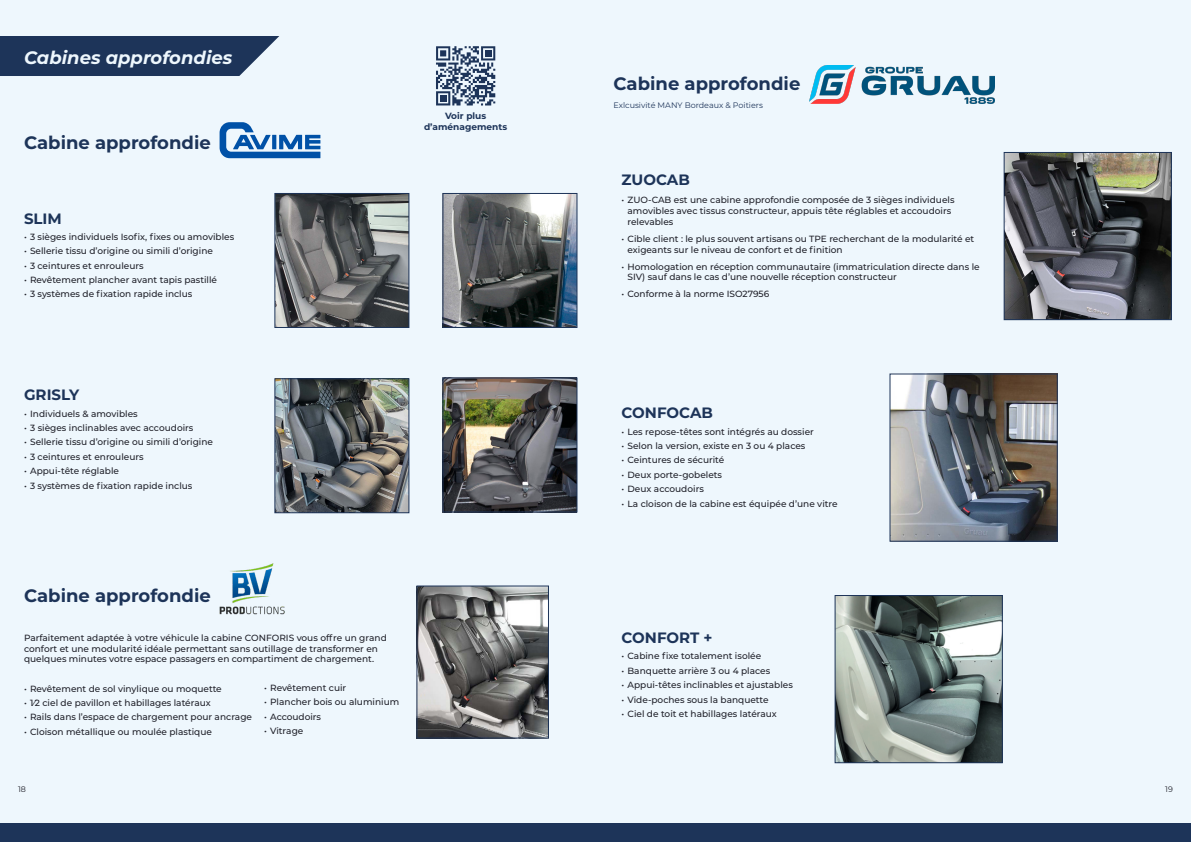
<style>
.page{position:relative;width:1191px;height:842px;background:#eef7fd}
.page>*{position:absolute;margin:0;border:0;box-sizing:border-box;transform-origin:0 0}
.t1{font:700 18px "Montserrat";color:#1d3459}
.t2{font:italic 700 18px "Montserrat";color:#eef7fd}
.t3{font:700 15px "Montserrat";color:#1d3459}
.t4{font:500 9px/10.8px "Montserrat";color:#20212a}
.t5{font:700 9px/10.8px "Montserrat";color:#1d3459;text-align:center}
.t6{font:8px "Montserrat";color:#1d3459}
.t7{font:8px "Montserrat";color:#20212a}
</style>
<div class="page">
<img style="left:219px;top:563px;width:66px;height:52px">
<div style="left:0;top:824px;width:1191px;height:18px;background:#1d3459"></div>
<svg style="left:0;top:36px;width:279px;height:40px;background:#2b4164"></svg>
<svg style="left:220px;top:122px;width:100px;height:36px"></svg>
<img style="left:809px;top:66px;width:185px;height:37px">
<img style="left:276px;top:195px;width:131px;height:131px">
<div style="left:274px;top:193px;width:135px;height:135px;border:1px solid #1d3459"></div>
<img style="left:1005px;top:154px;width:164px;height:164px">
<div style="left:1003px;top:152px;width:168px;height:168px;border:1px solid #1d3459"></div>
<img style="left:891px;top:375px;width:164px;height:165px">
<div style="left:889px;top:373px;width:168px;height:169px;border:1px solid #1d3459"></div>
<img style="left:836px;top:597px;width:164px;height:164px">
<div style="left:834px;top:595px;width:168px;height:168px;border:1px solid #1d3459"></div>
<img style="left:276px;top:380px;width:131px;height:131px">
<div style="left:274px;top:378px;width:135px;height:135px;border:1px solid #1d3459"></div>
<img style="left:444px;top:379px;width:131px;height:131px">
<div style="left:442px;top:377px;width:135px;height:135px;border:1px solid #1d3459"></div>
<img style="left:418px;top:587px;width:129px;height:149px">
<div style="left:416px;top:585px;width:133px;height:153px;border:1px solid #1d3459"></div>
<img style="left:444px;top:195px;width:131px;height:131px">
<div style="left:442px;top:193px;width:135px;height:135px;border:1px solid #1d3459"></div>
<svg style="left:436px;top:46px;width:59px;height:60px"></svg>
<h1 class="t2" style="left:24px;top:45px;width:210px">Cabines approfondies</h1>
<h1 class="t1" style="left:24px;top:130px;width:188px">Cabine approfondie</h1>
<h2 class="t3" style="left:24px;top:207px;width:39px">SLIM</h2>
<p class="t4" style="left:24px;top:231px;width:212px">• 3 sièges individuels Isofix, fixes ou amovibles</p>
<p class="t4" style="left:24px;top:245px;width:190px">• Sellerie tissu d’origine ou simili d’origine</p>
<p class="t4" style="left:24px;top:260px;width:121px">• 3 ceintures et enrouleurs</p>
<p class="t4" style="left:24px;top:274px;width:195px">• Revêtement plancher avant tapis pastillé</p>
<p class="t4" style="left:24px;top:288px;width:170px">• 3 systèmes de fixation rapide inclus</p>
<h2 class="t3" style="left:24px;top:384px;width:57px">GRISLY</h2>
<p class="t4" style="left:24px;top:408px;width:115px">• Individuels &amp; amovibles</p>
<p class="t4" style="left:24px;top:422px;width:171px">• 3 sièges inclinables avec accoudoirs</p>
<p class="t4" style="left:24px;top:436px;width:190px">• Sellerie tissu d’origine ou simili d’origine</p>
<p class="t4" style="left:24px;top:451px;width:121px">• 3 ceintures et enrouleurs</p>
<p class="t4" style="left:24px;top:465px;width:96px">• Appui-tête réglable</p>
<p class="t4" style="left:24px;top:480px;width:170px">• 3 systèmes de fixation rapide inclus</p>
<p class="t5" style="left:424px;top:110px;width:85px">Voir plus d’aménagements</p>
<h1 class="t1" style="left:24px;top:583px;width:188px">Cabine approfondie</h1>
<p class="t4" style="left:24px;top:632px;width:364px">Parfaitement adaptée à votre véhicule la cabine CONFORIS vous offre un grand confort et une modularité idéale permettant sans outillage de transformer en quelques minutes votre espace passagers en compartiment de chargement.</p>
<p class="t4" style="left:24px;top:682px;width:199px">• Revêtement de sol vinylique ou moquette</p>
<p class="t4" style="left:24px;top:697px;width:188px">• 1⁄2 ciel de pavillon et habillages latéraux</p>
<p class="t4" style="left:24px;top:711px;width:229px">• Rails dans l’espace de chargement pour ancrage</p>
<p class="t4" style="left:24px;top:726px;width:189px">• Cloison métallique ou moulée plastique</p>
<p class="t4" style="left:264px;top:682px;width:84px">• Revêtement cuir</p>
<p class="t4" style="left:264px;top:696px;width:137px">• Plancher bois ou aluminium</p>
<p class="t4" style="left:264px;top:711px;width:59px">• Accoudoirs</p>
<p class="t4" style="left:264px;top:725px;width:41px">• Vitrage</p>
<h1 class="t1" style="left:613px;top:71px;width:188px">Cabine approfondie</h1>
<p class="t6" style="left:613px;top:99px;width:151px">Exlcusivité MANY Bordeaux &amp; Poitiers</p>
<h2 class="t3" style="left:621px;top:169px;width:70px">ZUOCAB</h2>
<p class="t4" style="left:627px;top:195px;width:328px;text-indent:-6px">• ZUO-CAB est une cabine approfondie composée de 3 sièges individuels amovibles avec tissus constructeur, appuis tête réglables et accoudoirs relevables</p>
<p class="t4" style="left:627px;top:233px;width:348px;text-indent:-6px">• Cible client : le plus souvent artisans ou TPE recherchant de la modularité et exigeants sur le niveau de confort et de finition</p>
<p class="t4" style="left:627px;top:261px;width:354px;text-indent:-6px">• Homologation en réception communautaire (immatriculation directe dans le<br>SIV) sauf dans le cas d’une nouvelle réception constructeur</p>
<p class="t4" style="left:621px;top:288px;width:149px">• Conforme à la norme ISO27956</p>
<h2 class="t3" style="left:621px;top:402px;width:93px">CONFOCAB</h2>
<p class="t4" style="left:621px;top:426px;width:194px">• Les repose-têtes sont intégrés au dossier</p>
<p class="t4" style="left:621px;top:440px;width:185px">• Selon la version, existe en 3 ou 4 places</p>
<p class="t4" style="left:621px;top:454px;width:104px">• Ceintures de sécurité</p>
<p class="t4" style="left:621px;top:469px;width:102px">• Deux porte-gobelets</p>
<p class="t4" style="left:621px;top:483px;width:84px">• Deux accoudoirs</p>
<p class="t4" style="left:621px;top:498px;width:218px">• La cloison de la cabine est équipée d’une vitre</p>
<h2 class="t3" style="left:621px;top:627px;width:93px">CONFORT +</h2>
<p class="t4" style="left:621px;top:650px;width:141px">• Cabine fixe totalement isolée</p>
<p class="t4" style="left:621px;top:665px;width:150px">• Banquette arrière 3 ou 4 places</p>
<p class="t4" style="left:621px;top:679px;width:173px">• Appui-têtes inclinables et ajustables</p>
<p class="t4" style="left:621px;top:694px;width:149px">• Vide-poches sous la banquette</p>
<p class="t4" style="left:621px;top:708px;width:157px">• Ciel de toit et habillages latéraux</p>
<p class="t7" style="left:18px;top:784px;width:9px">18</p>
<p class="t7" style="left:1165px;top:784px;width:9px">19</p>
</div>
